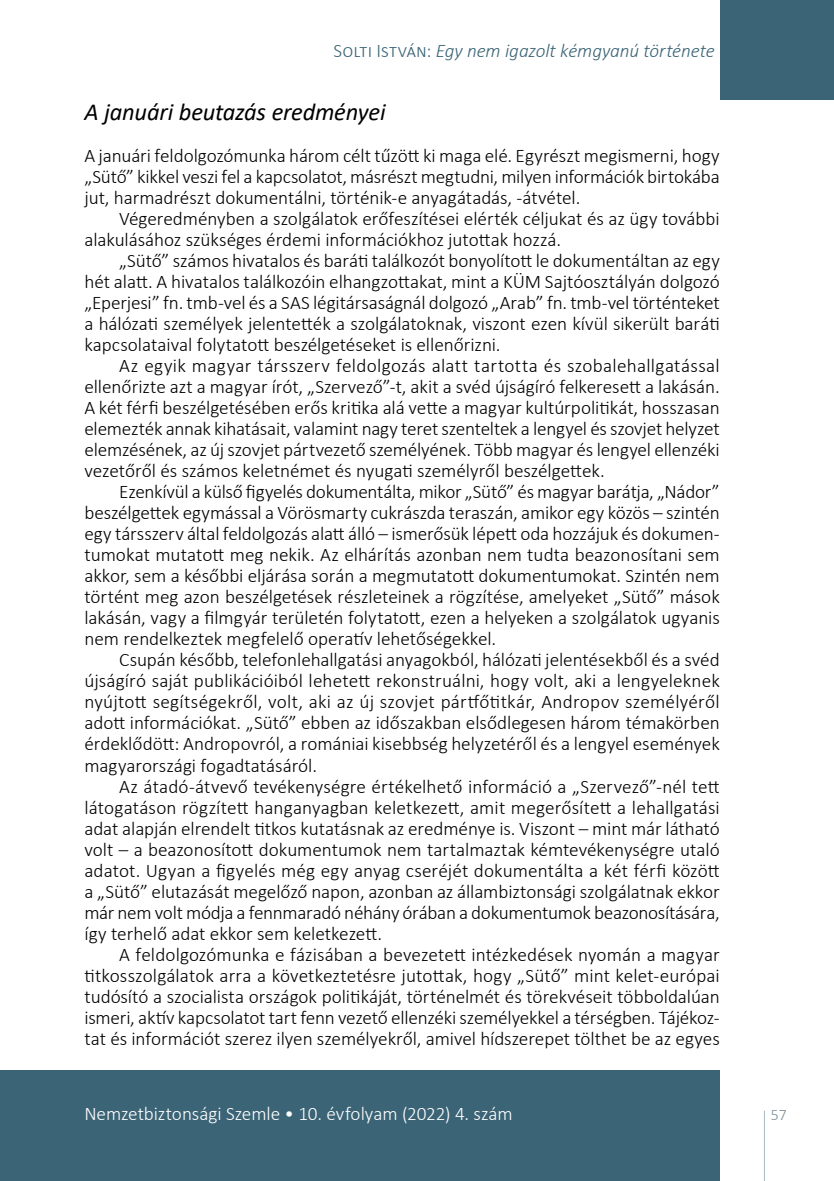
<style>
.page{position:relative;width:834px;height:1181px;background:#fff}
.page>*{position:absolute;margin:0;border:0;box-sizing:border-box;transform-origin:0 0}
.t1{font:italic 24.5px "Calibri";letter-spacing:-.01em;color:#000}
.t2{font:300 19.25px/21px "Calibri";letter-spacing:-.005em;color:#000;text-align:justify}
.t3{font:300 19.25px "Calibri";letter-spacing:-.005em;color:#fff}
.t4{font:italic 300 19.25px "Calibri";letter-spacing:-.005em;color:#3b6476}
.t5{font:300 15.75px "Calibri";color:#778c9b}
.s1{font-style:normal}
</style>
<div class="page">
<svg style="left:764px;top:1110px;width:1px;height:71px"></svg>
<div style="left:719px;top:0;width:114px;height:99px;background:#3b6476"></div>
<div style="left:0;top:1070px;width:719px;height:111px;background:#3b6476"></div>
<p class="t4" style="left:333px;top:39px;width:382px"><span class="s1">Solti István:</span> Egy nem igazolt kémgyanú története</p>
<p class="t1" style="left:84px;top:95px;width:303px">A januári beutazás eredményei</p>
<p class="t2" style="left:84px;top:145px;width:636px">A januári feldolgozómunka három célt tűzött ki maga elé. Egyrészt megismerni, hogy „Sütő” kikkel veszi fel a kapcsolatot, másrészt megtudni, milyen információk birtokába jut, harmadrészt dokumentálni, történik-e anyagátadás, -átvétel.</p>
<p class="t2" style="left:84px;top:208px;width:636px;text-indent:35px">Végeredményben a szolgálatok erőfeszítései elérték céljukat és az ügy további alakulásához szükséges érdemi információkhoz jutottak hozzá.</p>
<p class="t2" style="left:84px;top:250px;width:636px;text-indent:35px">„Sütő” számos hivatalos és baráti találkozót bonyolított le dokumentáltan az egy hét alatt. A hivatalos találkozóin elhangzottakat, mint a KÜM Sajtóosztályán dolgozó „Eperjesi” fn. tmb-vel és a SAS légitársaságnál dolgozó „Arab” fn. tmb-vel történteket a hálózati személyek jelentették a szolgálatoknak, viszont ezen kívül sikerült baráti kapcsolataival folytatott beszélgetéseket is ellenőrizni.</p>
<p class="t2" style="left:84px;top:355px;width:636px;text-indent:35px">Az egyik magyar társszerv feldolgozás alatt tartotta és szobalehallgatással ellenőrizte azt a magyar írót, „Szervező”-t, akit a svéd újságíró felkeresett a lakásán.<br>A két férfi beszélgetésében erős kritika alá vette a magyar kultúrpolitikát, hosszasan elemezték annak kihatásait, valamint nagy teret szenteltek a lengyel és szovjet helyzet elemzésének, az új szovjet pártvezető személyének. Több magyar és lengyel ellenzéki vezetőről és számos keletnémet és nyugati személyről beszélgettek.</p>
<p class="t2" style="left:84px;top:481px;width:636px;text-indent:35px">Ezenkívül a külső figyelés dokumentálta, mikor „Sütő” és magyar barátja, „Nádor” beszélgettek egymással a Vörösmarty cukrászda teraszán, amikor egy közös – szintén egy társszerv által feldolgozás alatt álló – ismerősük lépett oda hozzájuk és dokumen&shy;tumokat mutatott meg nekik. Az elhárítás azonban nem tudta beazonosítani sem akkor, sem a későbbi eljárása során a megmutatott dokumentumokat. Szintén nem történt meg azon beszélgetések részleteinek a rögzítése, amelyeket „Sütő” mások lakásán, vagy a filmgyár területén folytatott, ezen a helyeken a szolgálatok ugyanis nem rendelkeztek megfelelő operatív lehetőségekkel.</p>
<p class="t2" style="left:84px;top:649px;width:636px;text-indent:35px">Csupán később, telefonlehallgatási anyagokból, hálózati jelentésekből és a svéd újságíró saját publikációiból lehetett rekonstruálni, hogy volt, aki a lengyeleknek nyújtott segítségekről, volt, aki az új szovjet pártfőtitkár, Andropov személyéről adott információkat. „Sütő” ebben az időszakban elsődlegesen három témakörben érdeklődött: Andropovról, a romániai kisebbség helyzetéről és a lengyel események magyarországi fogadtatásáról.</p>
<p class="t2" style="left:84px;top:775px;width:637px;text-indent:35px">Az átadó-átvevő tevékenységre értékelhető információ a „Szervező”-nél tett látogatáson rögzített hanganyagban keletkezett, amit megerősített a lehallgatási adat alapján elrendelt titkos kutatásnak az eredménye is. Viszont – mint már látható volt – a beazonosított dokumentumok nem tartalmaztak kémtevékenységre utaló adatot. Ugyan a figyelés még egy anyag cseréjét dokumentálta a két férfi között a „Sütő” elutazását megelőző napon, azonban az állambiztonsági szolgálatnak ekkor már nem volt módja a fennmaradó néhány órában a dokumentumok beazonosítására, így terhelő adat ekkor sem keletkezett.</p>
<p class="t2" style="left:84px;top:943px;width:636px;text-indent:35px">A feldolgozómunka e fázisában a bevezetett intézkedések nyomán a magyar titkosszolgálatok arra a következtetésre jutottak, hogy „Sütő” mint kelet-európai tudósító a szocialista országok politikáját, történelmét és törekvéseit többoldalúan ismeri, aktív kapcsolatot tart fenn vezető ellenzéki személyekkel a térségben. Tájékoz&shy;tat és információt szerez ilyen személyekről, amivel hídszerepet tölthet be az egyes</p>
<p class="t3" style="left:84px;top:1102px;width:430px">Nemzetbiztonsági Szemle • 10. évfolyam (2022) 4. szám</p>
<p class="t5" style="left:770px;top:1105px;width:17px">57</p>
</div>
